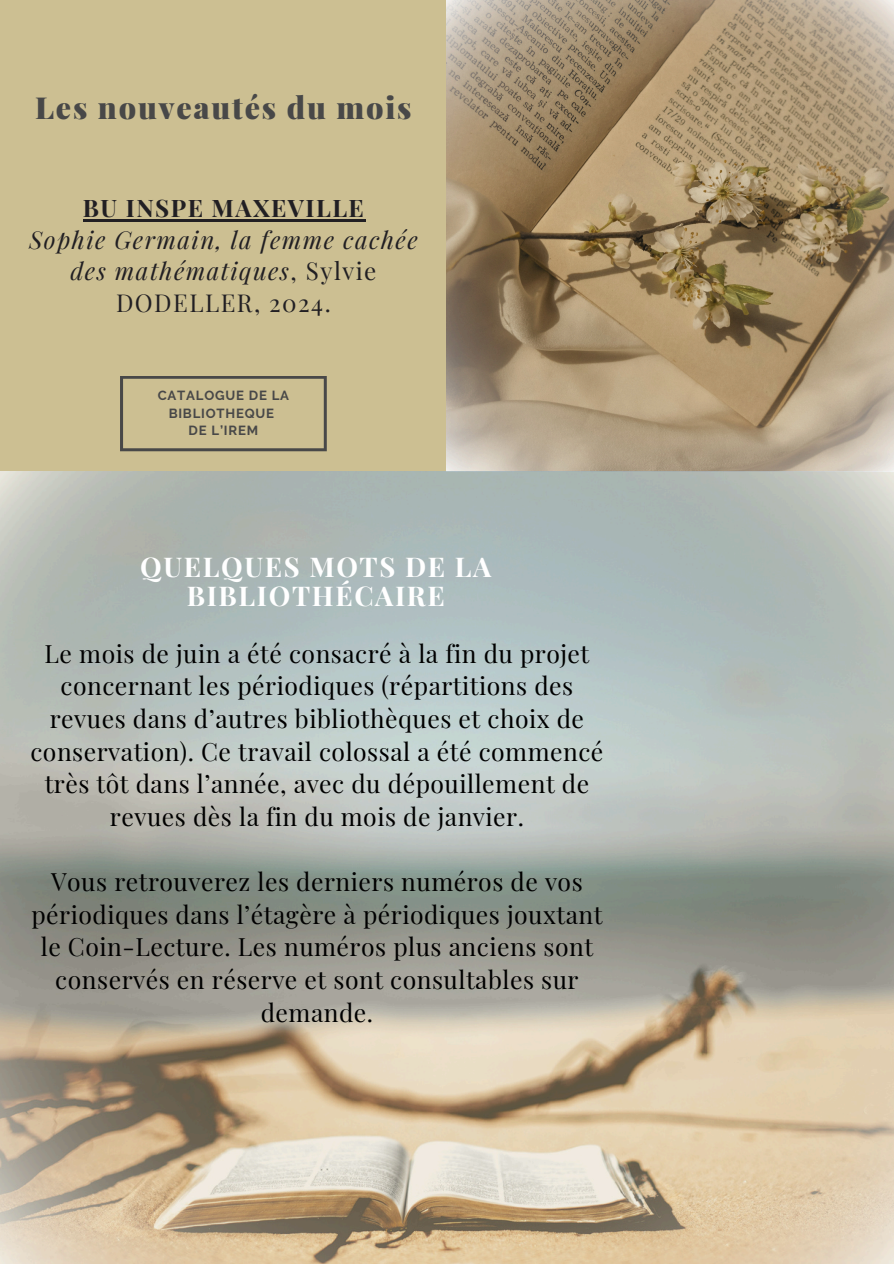
<style>
.page{position:relative;width:894px;height:1264px;background:#fff}
.page>*{position:absolute;margin:0;border:0;box-sizing:border-box;transform-origin:0 0}
.t1{font:900 30.45px "Playfair Display";letter-spacing:.06em;color:#484848}
.t2{font:700 27.3px/29.4px "Playfair Display";letter-spacing:.06em;color:#fff;text-align:center}
.t3{font:24.75px/32.7px "Playfair Display";letter-spacing:.02em;color:#000;text-align:center}
.t4{font:italic 24.15px/31.5px "Playfair Display";letter-spacing:.06em;color:#211f23;text-align:center}
.t5{font:700 13.2px/17.5px "Raleway";letter-spacing:.06em;color:#484848;text-align:center}
.s1{font-weight:700;font-style:normal}
.s2{font-style:normal}
</style>
<div class="page">
<div style="left:0;top:0;width:893px;height:1263px;background:#ccbf92"></div>
<svg style="left:120px;top:376px;width:207px;height:75px"></svg>
<img style="left:446px;top:0;width:447px;height:471px">
<img style="left:0;top:471px;width:893px;height:792px">
<hr style="left:83px;top:219px;width:282px;height:2px;background:#211f23">
<p class="t1" style="left:35px;top:86px;width:378px">Les nouveautés du mois</p>
<h2 class="t4" style="left:29px;top:191px;width:390px"><span class="s1">BU INSPE MAXEVILLE<br></span>Sophie Germain, la femme cachée des mathématiques<span class="s2">, Sylvie<br>DODELLER, 2024.</span></h2>
<p class="t5" style="left:158px;top:387px;width:133px">CATALOGUE DE LA<br>BIBLIOTHEQUE</p>
<p class="t5" style="left:188px;top:422px;width:71px">DE L’IREM</p>
<h3 class="t2" style="left:140px;top:550px;width:352px">QUELQUES MOTS DE LA<br>BIBLIOTHÉCAIRE</h3>
<p class="t3" style="left:30px;top:636px;width:574px">Le mois de juin a été consacré à la fin du projet concernant les périodiques (répartitions des revues dans d’autres bibliothèques et choix de conservation). Ce travail colossal a été commencé très tôt dans l’année, avec du dépouillement de revues dès la fin du mois de janvier.</p>
<p class="t3" style="left:31px;top:864px;width:572px">Vous retrouverez les derniers numéros de vos périodiques dans l’étagère à périodiques jouxtant le Coin-Lecture. Les numéros plus anciens sont conservés en réserve et sont consultables sur demande.</p>
</div>
